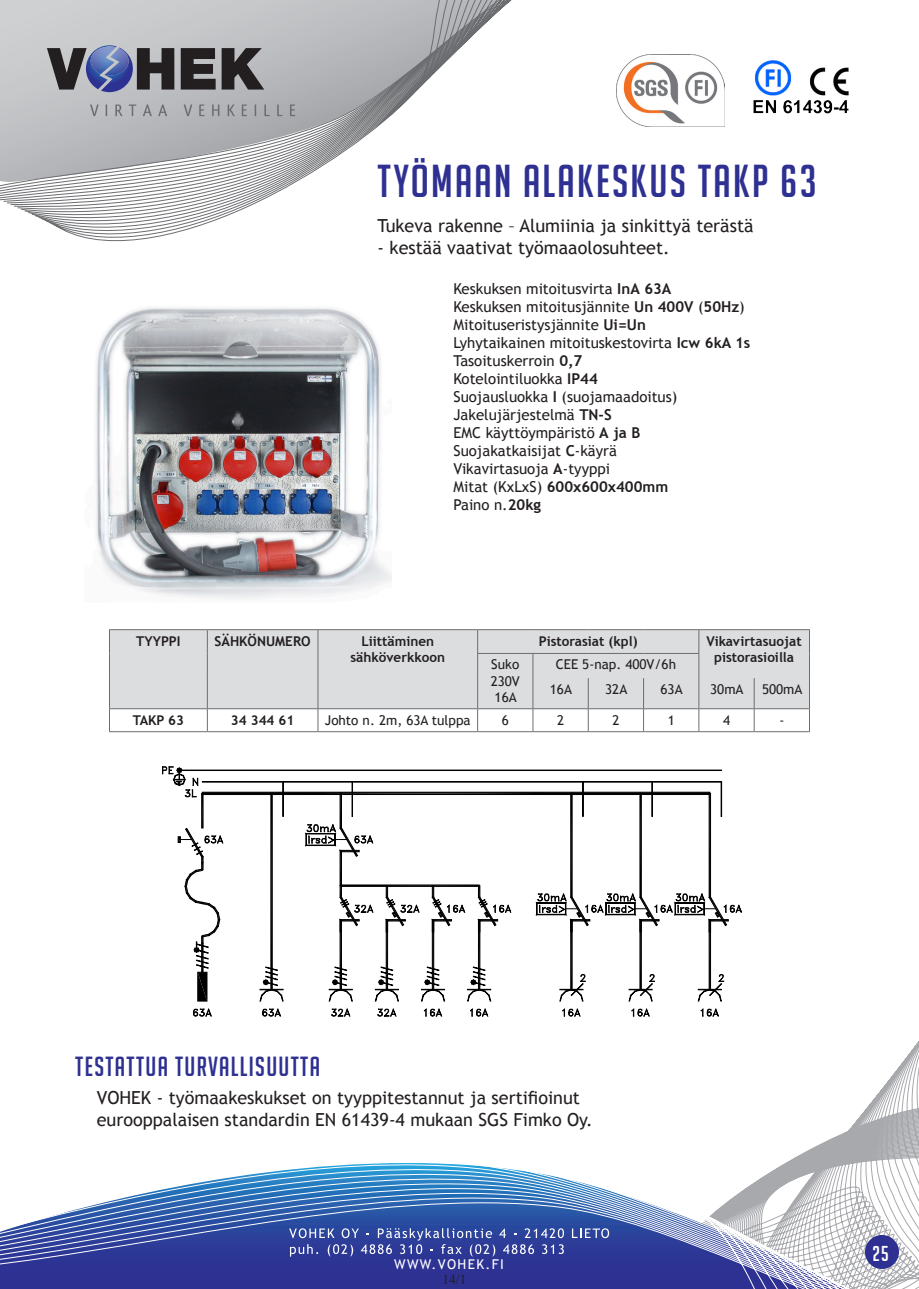
<style>
.page{position:relative;width:919px;height:1289px;background:#fff}
.page>*{position:absolute;margin:0;border:0;box-sizing:border-box;transform-origin:0 0}
.otsikko1{font:45px "Big Noodle Titling";letter-spacing:.05em;color:#2e3092}
.otsikko1_copy{font:27px "Big Noodle Titling";letter-spacing:.05em;color:#2e3092}
.otsikko1-2{font:21px "Big Noodle Titling";color:#fff}
.ingressi{font:18px/21.6px "Trebuchet MS";color:#231f20}
.leipis{font:15px "Trebuchet MS";color:#231f20}
.leipis-2{font:700 15px "Trebuchet MS";color:#231f20}
.taulukko{font:700 13.5px/16.2px "Trebuchet MS";color:#231f20;text-align:center}
.taulukko-2{font:13.5px/16.2px "Trebuchet MS";color:#231f20;text-align:justify}
.t1{font:13.5px "Trebuchet MS";letter-spacing:.1em;color:#fff}
.t2{font:13.5px "Times New Roman";color:#231f20}
.s1{font-weight:700}
.s2{font-weight:400}
</style>
<div class="page">
<svg style="left:0;top:0;width:680px;height:242px"></svg>
<svg style="left:697px;top:1001px;width:221px;height:90px"></svg>
<svg style="left:90px;top:104px;width:205px;height:12px;background:#a7a8ab"></svg>
<div style="left:110px;top:630px;width:699px;height:78px;background:#dcdddf"></div>
<hr style="left:109px;top:629px;width:98px;height:1px;background:#6c6d70">
<hr style="left:207px;top:629px;width:111px;height:1px;background:#6c6d70">
<hr style="left:318px;top:629px;width:159px;height:1px;background:#6c6d70">
<hr style="left:477px;top:629px;width:56px;height:1px;background:#6c6d70">
<hr style="left:533px;top:629px;width:55px;height:1px;background:#6c6d70">
<hr style="left:588px;top:629px;width:55px;height:1px;background:#6c6d70">
<hr style="left:643px;top:629px;width:55px;height:1px;background:#6c6d70">
<hr style="left:698px;top:629px;width:56px;height:1px;background:#6c6d70">
<hr style="left:754px;top:629px;width:55px;height:1px;background:#6c6d70">
<svg style="left:109px;top:630px;width:1px;height:48px"></svg>
<svg style="left:207px;top:630px;width:1px;height:48px"></svg>
<svg style="left:317px;top:630px;width:1px;height:48px"></svg>
<hr style="left:477px;top:653px;width:56px;height:1px;background:#6c6d70">
<svg style="left:477px;top:630px;width:1px;height:48px"></svg>
<svg style="left:809px;top:630px;width:1px;height:48px"></svg>
<hr style="left:109px;top:678px;width:1px;height:30px;background:#6c6d70">
<hr style="left:207px;top:678px;width:1px;height:30px;background:#6c6d70">
<hr style="left:317px;top:678px;width:1px;height:30px;background:#6c6d70">
<hr style="left:477px;top:678px;width:1px;height:30px;background:#6c6d70">
<hr style="left:532px;top:678px;width:1px;height:30px;background:#6c6d70">
<hr style="left:588px;top:678px;width:1px;height:30px;background:#6c6d70">
<hr style="left:643px;top:678px;width:1px;height:30px;background:#6c6d70">
<hr style="left:698px;top:678px;width:1px;height:30px;background:#6c6d70">
<hr style="left:753px;top:678px;width:1px;height:30px;background:#6c6d70">
<hr style="left:809px;top:678px;width:1px;height:30px;background:#6c6d70">
<hr style="left:109px;top:708px;width:98px;height:1px;background:#6c6d70">
<svg style="left:109px;top:709px;width:1px;height:22px"></svg>
<hr style="left:207px;top:708px;width:111px;height:1px;background:#6c6d70">
<svg style="left:207px;top:709px;width:1px;height:22px"></svg>
<hr style="left:318px;top:708px;width:159px;height:1px;background:#6c6d70">
<svg style="left:317px;top:709px;width:1px;height:22px"></svg>
<hr style="left:477px;top:708px;width:56px;height:1px;background:#6c6d70">
<svg style="left:477px;top:709px;width:1px;height:22px"></svg>
<hr style="left:533px;top:708px;width:55px;height:1px;background:#6c6d70">
<svg style="left:532px;top:709px;width:1px;height:22px"></svg>
<hr style="left:588px;top:708px;width:55px;height:1px;background:#6c6d70">
<svg style="left:588px;top:709px;width:1px;height:22px"></svg>
<hr style="left:643px;top:708px;width:55px;height:1px;background:#6c6d70">
<svg style="left:643px;top:709px;width:1px;height:22px"></svg>
<hr style="left:698px;top:708px;width:56px;height:1px;background:#6c6d70">
<svg style="left:698px;top:709px;width:1px;height:22px"></svg>
<hr style="left:754px;top:708px;width:55px;height:1px;background:#6c6d70">
<svg style="left:753px;top:709px;width:1px;height:22px"></svg>
<svg style="left:809px;top:709px;width:1px;height:22px"></svg>
<hr style="left:109px;top:731px;width:98px;height:1px;background:#6c6d70">
<hr style="left:207px;top:731px;width:111px;height:1px;background:#6c6d70">
<hr style="left:318px;top:731px;width:159px;height:1px;background:#6c6d70">
<hr style="left:477px;top:731px;width:56px;height:1px;background:#6c6d70">
<hr style="left:533px;top:731px;width:55px;height:1px;background:#6c6d70">
<hr style="left:588px;top:731px;width:55px;height:1px;background:#6c6d70">
<hr style="left:643px;top:731px;width:55px;height:1px;background:#6c6d70">
<hr style="left:698px;top:731px;width:56px;height:1px;background:#6c6d70">
<hr style="left:754px;top:731px;width:55px;height:1px;background:#6c6d70">
<hr style="left:533px;top:653px;width:55px;height:1px;background:#6c6d70">
<svg style="left:532px;top:654px;width:1px;height:24px"></svg>
<hr style="left:588px;top:653px;width:55px;height:1px;background:#6c6d70">
<hr style="left:643px;top:653px;width:56px;height:1px;background:#6c6d70">
<svg style="left:698px;top:630px;width:1px;height:48px"></svg>
<svg style="left:181px;top:48px;width:83px;height:42px;background:#545153"></svg>
<svg style="left:47px;top:45px;width:127px;height:47px;background:#6a6a77"></svg>
<img style="left:104px;top:48px;width:25px;height:28px">
<img style="left:91px;top:46px;width:25px;height:28px">
<img style="left:96px;top:307px;width:295px;height:292px">
<img style="left:753px;top:60px;width:96px;height:54px">
<svg style="left:262px;top:1008px;width:19px;height:8px"></svg>
<svg style="left:331px;top:1008px;width:19px;height:8px"></svg>
<svg style="left:193px;top:1008px;width:19px;height:8px"></svg>
<svg style="left:377px;top:1008px;width:19px;height:8px"></svg>
<svg style="left:423px;top:1008px;width:19px;height:8px"></svg>
<svg style="left:631px;top:1008px;width:19px;height:8px"></svg>
<svg style="left:700px;top:1008px;width:19px;height:8px"></svg>
<svg style="left:470px;top:1008px;width:18px;height:8px"></svg>
<svg style="left:562px;top:1008px;width:18px;height:8px"></svg>
<svg style="left:162px;top:766px;width:580px;height:235px"></svg>
<svg style="left:0;top:1091px;width:918px;height:197px"></svg>
<div style="left:864px;top:1234px;width:34px;height:34px;background:#2e3092;border-radius:50%"></div>
<img style="left:617px;top:54px;width:107px;height:72px">
<p class="otsikko1" style="left:377px;top:156px;width:440px">TYÖMAAN ALAKESKUS TAKP 63</p>
<p class="ingressi" style="left:377px;top:215px;width:377px">Tukeva rakenne – Alumiinia ja sinkittyä terästä</p>
<p class="ingressi" style="left:377px;top:237px;width:294px">- kestää vaativat työmaaolosuhteet.</p>
<p class="leipis" style="left:453px;top:280px;width:219px">Keskuksen mitoitusvirta <span class="s1">InA 63A</span></p>
<p class="leipis" style="left:453px;top:298px;width:293px">Keskuksen mitoitusjännite <span class="s1">Un 400V</span> (<span class="s1">50Hz</span>)</p>
<p class="leipis" style="left:453px;top:316px;width:194px">Mitoituseristysjännite <span class="s1">Ui=Un</span></p>
<p class="leipis" style="left:453px;top:334px;width:298px">Lyhytaikainen mitoituskestovirta <span class="s1">Icw 6kA 1s</span></p>
<p class="leipis" style="left:453px;top:352px;width:130px">Tasoituskerroin <span class="s1">0,7</span></p>
<p class="leipis" style="left:453px;top:370px;width:146px">Kotelointiluokka <span class="s1">IP44</span></p>
<p class="leipis" style="left:453px;top:388px;width:225px">Suojausluokka <span class="s1">I</span> (suojamaadoitus)</p>
<p class="leipis" style="left:453px;top:406px;width:160px">Jakelujärjestelmä <span class="s1">TN-S</span></p>
<p class="leipis" style="left:453px;top:424px;width:188px">EMC käyttöympäristö <span class="s1">A ja B</span></p>
<p class="leipis" style="left:453px;top:442px;width:165px">Suojakatkaisijat <span class="s1">C</span>-käyrä</p>
<p class="leipis" style="left:453px;top:460px;width:158px">Vikavirtasuoja <span class="s1">A</span>-tyyppi</p>
<p class="leipis-2" style="left:453px;top:477px;width:216px"><span class="s2">Mitat (KxLxS)</span> 600x600x400mm</p>
<p class="leipis" style="left:453px;top:496px;width:89px">Paino n.<span class="s1">20kg</span></p>
<p class="taulukko" style="left:136px;top:632px;width:46px">TYYPPI</p>
<p class="taulukko" style="left:214px;top:632px;width:98px">SÄHKÖNUMERO</p>
<p class="taulukko" style="left:350px;top:632px;width:96px">Liittäminen sähköverkkoon</p>
<p class="taulukko" style="left:538px;top:632px;width:100px">Pistorasiat (kpl)</p>
<p class="taulukko" style="left:706px;top:632px;width:97px">Vikavirtasuojat</p>
<p class="taulukko" style="left:714px;top:649px;width:81px">pistorasioilla</p>
<p class="taulukko-2" style="left:490px;top:656px;width:31px">Suko 230V 16A</p>
<p class="taulukko-2" style="left:555px;top:656px;width:122px">CEE 5-nap. 400V/6h</p>
<p class="taulukko-2" style="left:550px;top:681px;width:24px">16A</p>
<p class="taulukko-2" style="left:605px;top:681px;width:24px">32A</p>
<p class="taulukko-2" style="left:660px;top:681px;width:24px">63A</p>
<p class="taulukko-2" style="left:710px;top:681px;width:35px">30mA</p>
<p class="taulukko-2" style="left:762px;top:681px;width:42px">500mA</p>
<p class="taulukko" style="left:133px;top:711px;width:53px">TAKP 63</p>
<p class="taulukko" style="left:231px;top:711px;width:65px">34 344 61</p>
<p class="taulukko-2" style="left:325px;top:712px;width:147px">Johto n. 2m, 63A tulppa</p>
<p class="taulukko-2" style="left:501px;top:712px;width:9px">6</p>
<p class="taulukko-2" style="left:557px;top:712px;width:9px">2</p>
<p class="taulukko-2" style="left:612px;top:712px;width:9px">2</p>
<p class="taulukko-2" style="left:667px;top:712px;width:9px">1</p>
<p class="taulukko-2" style="left:723px;top:712px;width:9px">4</p>
<p class="taulukko-2" style="left:779px;top:712px;width:6px">-</p>
<p class="otsikko1_copy" style="left:75px;top:1051px;width:246px">TESTATTUA TURVALLISUUTTA</p>
<p class="ingressi" style="left:97px;top:1087px;width:497px">VOHEK - työmaakeskukset on tyyppitestannut ja sertifioinut eurooppalaisen standardin EN 61439-4 mukaan SGS Fimko Oy.</p>
<p class="t1" style="left:394px;top:1256px;width:111px">WWW.VOHEK.FI</p>
<p class="t2" style="left:442px;top:1270px;width:26px">14/1</p>
<p class="otsikko1-2" style="left:872px;top:1241px;width:18px">25</p>
</div>
